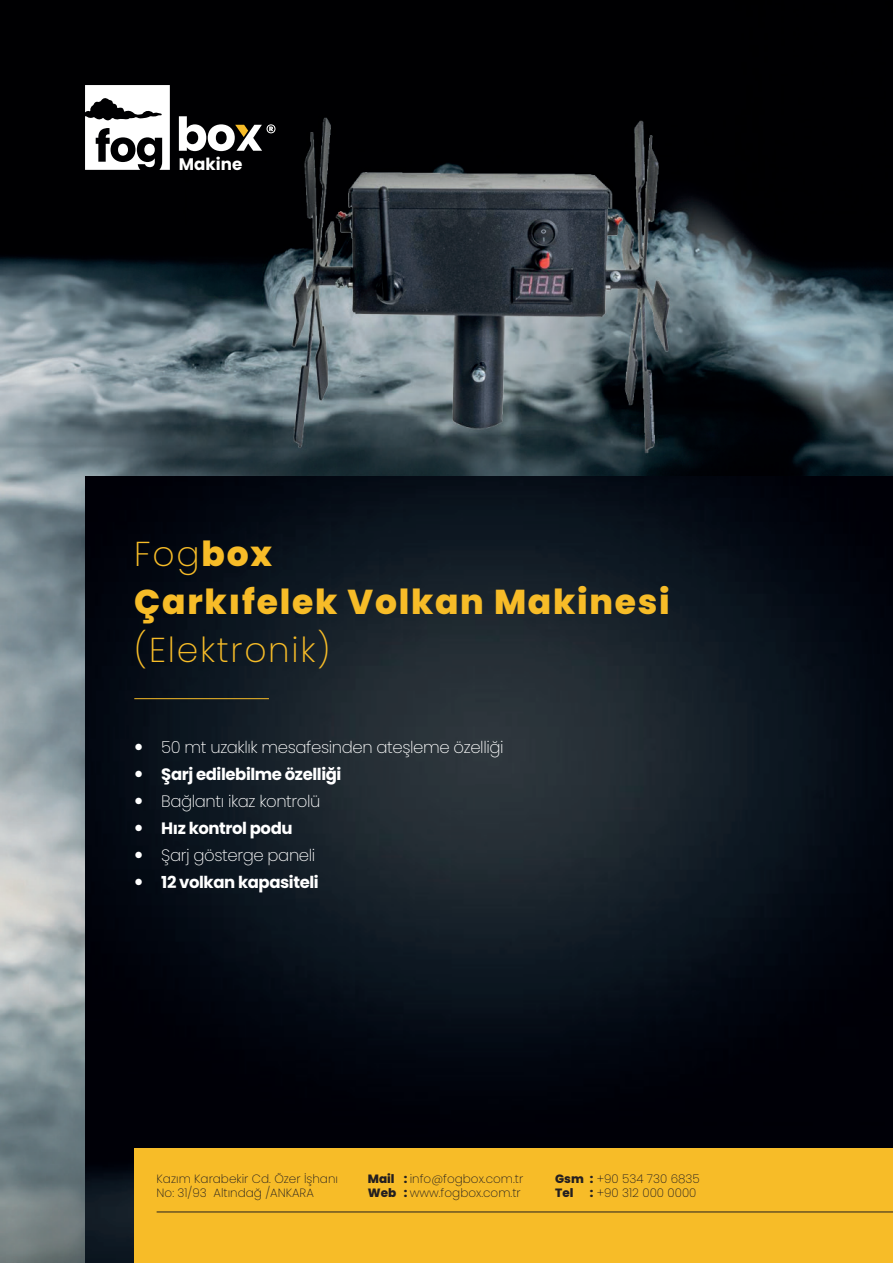
<style>
.page{position:relative;width:893px;height:1263px;background:#fff}
.page>*{position:absolute;margin:0;border:0;box-sizing:border-box;transform-origin:0 0}
.t1{font:800 34.5px/48px "Poppins";letter-spacing:.05em;color:#f7bc28}
.t2{font:200 34.5px "Poppins";letter-spacing:.05em;color:#f7bc28}
.t3{font:700 16.65px "Poppins";color:#fff}
.t4{font:200 16.5px "Poppins";letter-spacing:-.025em;color:#fff}
.t5{font:700 16.5px "Poppins";letter-spacing:-.025em;color:#fff}
.t6{font:200 12px/13.5px "Poppins";color:#231f20}
.s1{font-weight:200}
.s2{font-weight:800}
</style>
<div class="page">
<img style="left:0;top:0;width:893px;height:1263px">
<img style="left:85px;top:477px;width:808px;height:786px">
<div style="left:134px;top:1148px;width:759px;height:115px;background:#f7bc28"></div>
<svg style="left:85px;top:85px;width:85px;height:85px"></svg>
<svg style="left:179px;top:116px;width:96px;height:35px"></svg>
<hr style="left:134px;top:698px;width:135px;height:1px;background:#f7bc28">
<hr style="left:157px;top:1212px;width:736px;height:1px;background:#231f20">
<svg style="left:136px;top:744px;width:6px;height:6px"></svg>
<svg style="left:136px;top:771px;width:6px;height:6px"></svg>
<svg style="left:136px;top:798px;width:6px;height:6px"></svg>
<svg style="left:136px;top:825px;width:6px;height:6px"></svg>
<svg style="left:136px;top:852px;width:6px;height:6px"></svg>
<svg style="left:136px;top:879px;width:6px;height:6px"></svg>
<h2 class="t3" style="left:179px;top:154px;width:65px">Makine</h2>
<h1 class="t1" style="left:134px;top:530px;width:537px"><span class="s1">Fog</span>box<br>Çarkıfelek Volkan Makinesi</h1>
<h1 class="t2" style="left:134px;top:629px;width:198px">(Elektronik)</h1>
<h3 class="t4" style="left:161px;top:738px;width:344px">50 mt uzaklık mesafesinden ateşleme özelliği</h3>
<h3 class="t5" style="left:161px;top:765px;width:182px">Şarj edilebilme özelliği</h3>
<h3 class="t4" style="left:161px;top:792px;width:161px">Bağlantı ikaz kontrolü</h3>
<h3 class="t5" style="left:161px;top:819px;width:133px">Hız kontrol podu</h3>
<h3 class="t4" style="left:161px;top:846px;width:155px">Şarj gösterge paneli</h3>
<h3 class="t5" style="left:161px;top:873px;width:159px">12 volkan kapasiteli</h3>
<p class="t6" style="left:157px;top:1172px;width:183px">Kazım Karabekir Cd. Özer İşhanı<br>No: 31/93 Altındağ /ANKARA</p>
<p class="t6" style="left:368px;top:1172px;width:157px"><span class="s2">Mail :</span> info@fogbox.com.tr<br><span class="s2">Web :</span> www.fogbox.com.tr</p>
<p class="t6" style="left:555px;top:1172px;width:146px"><span class="s2">Gsm :</span> +90 534 730 6835<br><span class="s2">Tel</span></p>
<p class="t6" style="left:590px;top:1186px;width:108px"><span class="s2">:</span> +90 312 000 0000</p>
</div>
